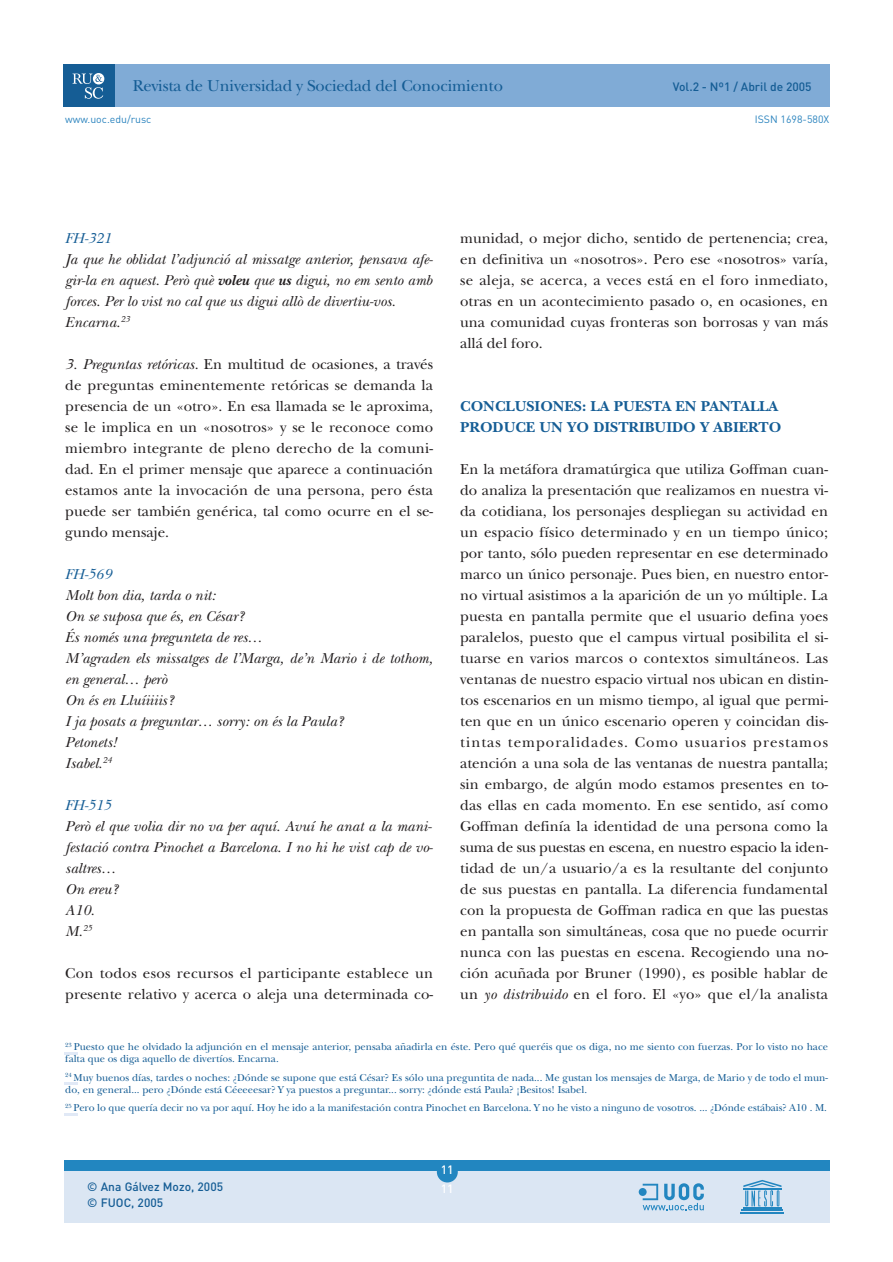
<style>
.page{position:relative;width:893px;height:1262px;background:#fff}
.page>*{position:absolute;margin:0;border:0;box-sizing:border-box;transform-origin:0 0}
.t1{font:16.5px "New Baskerville";letter-spacing:-.01em;color:#155d95}
.t2{font:15px/21px "New Baskerville";color:#231f20;text-align:justify}
.t3{font:italic 15px/21px "New Baskerville";color:#231f20}
.t4{font:15px/21px "New Baskerville";letter-spacing:.02em;color:#231f20}
.t5{font:700 15px/21px "New Baskerville";color:#155d95}
.t6{font:italic 15px "New Baskerville";color:#155d95}
.t7{font:500 12px "DIN";color:#155d95}
.t8{font:500 12px "DIN";color:#fff}
.t9{font:10.5px/12px "New Baskerville";color:#155d95}
.t10{font:10.5px "DIN";color:#2a83be}
.s1{font-weight:700}
.s2{font-style:italic}
</style>
<div class="page">
<div style="left:85px;top:64px;width:744px;height:43px;background:#80abd6"></div>
<div style="left:64px;top:64px;width:51px;height:43px;background:#155d95"></div>
<svg style="left:72px;top:73px;width:32px;height:26px"></svg>
<div style="left:64px;top:1160px;width:765px;height:11px;background:#2286c0"></div>
<div style="left:64px;top:1171px;width:765px;height:51px;background:#dbe6f3"></div>
<hr style="left:743px;top:1207px;width:38px;height:1px;background:#2286c0">
<hr style="left:741px;top:1209px;width:42px;height:2px;background:#2286c0">
<hr style="left:740px;top:1212px;width:44px;height:1px;background:#2286c0">
<svg style="left:743px;top:1180px;width:38px;height:26px"></svg>
<div style="left:437px;top:1161px;width:21px;height:21px;background:#2286c0;border-radius:50%"></div>
<svg style="left:638px;top:1183px;width:65px;height:27px"></svg>
<hr style="left:64px;top:1112px;width:14px;height:3px;background:#e1e9f6">
<svg style="left:64px;top:1082px;width:14px;height:2px"></svg>
<svg style="left:64px;top:1052px;width:14px;height:2px"></svg>
<p class="t1" style="left:133px;top:80px;width:372px">Revista de Universidad y Sociedad del Conocimiento</p>
<p class="t7" style="left:672px;top:83px;width:140px">Vol.2 - Nº1 / Abril de 2005</p>
<p class="t10" style="left:65px;top:116px;width:88px">www.uoc.edu/rusc</p>
<p class="t10" style="left:755px;top:116px;width:76px">ISSN 1698-580X</p>
<p class="t2" style="left:460px;top:229px;width:369px">munidad, o mejor dicho, sentido de pertenencia; crea, en definitiva un «nosotros». Pero ese «nosotros» varía, se aleja, se acerca, a veces está en el foro inmediato, otras en un acontecimiento pasado o, en ocasiones, en una comunidad cuyas fronteras son borrosas y van más allá del foro.</p>
<p class="t6" style="left:65px;top:233px;width:47px">FH-321</p>
<p class="t3" style="left:65px;top:251px;width:369px">Ja que he oblidat l’adjunció al missatge anterior, pensava afe&shy;gir-la en aquest. Però què <span class="s1">voleu</span> que <span class="s1">us</span> digui, no em sento amb forces. Per lo vist no cal que us digui allò de divertiu-vos.<br>Encarna.<sup>23</sup></p>
<p class="t2" style="left:65px;top:355px;width:369px"><span class="s2">3. Preguntas retóricas.</span> En multitud de ocasiones, a través de preguntas eminentemente retóricas se demanda la presencia de un «otro». En esa llamada se le aproxima, se le implica en un «nosotros» y se le reconoce como miembro integrante de pleno derecho de la comuni&shy;dad. En el primer mensaje que aparece a continuación estamos ante la invocación de una persona, pero ésta puede ser también genérica, tal como ocurre en el se&shy;gundo mensaje.</p>
<p class="t6" style="left:65px;top:569px;width:47px">FH-569</p>
<p class="t3" style="left:65px;top:587px;width:369px">Molt bon dia, tarda o nit:<br>On se suposa que és, en César?<br>És només una pregunteta de res…<br>M’agraden els missatges de l’Marga, de’n Mario i de tothom, en general… però<br>On és en Lluíiiiis?<br>I ja posats a preguntar… sorry: on és la Paula?<br>Petonets!<br>Isabel.<sup>24</sup></p>
<p class="t6" style="left:65px;top:800px;width:47px">FH-515</p>
<p class="t3" style="left:65px;top:818px;width:369px">Però el que volia dir no va per aquí. Avuí he anat a la mani&shy;festació contra Pinochet a Barcelona. I no hi he vist cap de vo&shy;saltres…<br>On ereu?<br>A10.<br>M.<sup>25</sup></p>
<p class="t4" style="left:65px;top:964px;width:369px">Con todos esos recursos el participante establece un presente relativo y acerca o aleja una determinada co-</p>
<p class="t5" style="left:460px;top:397px;width:322px">CONCLUSIONES: LA PUESTA EN PANTALLA<br>PRODUCE UN YO DISTRIBUIDO Y ABIERTO</p>
<p class="t2" style="left:460px;top:460px;width:369px">En la metáfora dramatúrgica que utiliza Goffman cuan&shy;do analiza la presentación que realizamos en nuestra vi&shy;da cotidiana, los personajes despliegan su actividad en un espacio físico determinado y en un tiempo único; por tanto, sólo pueden representar en ese determinado marco un único personaje. Pues bien, en nuestro entor&shy;no virtual asistimos a la aparición de un yo múltiple. La puesta en pantalla permite que el usuario defina yoes paralelos, puesto que el campus virtual posibilita el si&shy;tuarse en varios marcos o contextos simultáneos. Las ventanas de nuestro espacio virtual nos ubican en distin&shy;tos escenarios en un mismo tiempo, al igual que permi&shy;ten que en un único escenario operen y coincidan dis&shy;tintas temporalidades. Como usuarios prestamos atención a una sola de las ventanas de nuestra pantalla; sin embargo, de algún modo estamos presentes en to&shy;das ellas en cada momento. En ese sentido, así como Goffman definía la identidad de una persona como la suma de sus puestas en escena, en nuestro espacio la iden&shy;tidad de un/a usuario/a es la resultante del conjunto de sus puestas en pantalla. La diferencia fundamental con la propuesta de Goffman radica en que las puestas en pantalla son simultáneas, cosa que no puede ocurrir nunca con las puestas en escena. Recogiendo una no&shy;ción acuñada por Bruner (1990), es posible hablar de un <span class="s2">yo distribuido</span> en el foro. El «yo» que el/la analista</p>
<p class="t9" style="left:65px;top:1042px;width:764px"><sup>23</sup> Puesto que he olvidado la adjunción en el mensaje anterior, pensaba añadirla en éste. Pero qué queréis que os diga, no me siento con fuerzas. Por lo visto no hace falta que os diga aquello de divertíos. Encarna.</p>
<p class="t9" style="left:65px;top:1072px;width:764px"><sup>24</sup> Muy buenos días, tardes o noches: ¿Dónde se supone que está César? Es sólo una preguntita de nada... Me gustan los mensajes de Marga, de Mario y de todo el mun&shy;do, en general... pero ¿Dónde está Céeeeesar? Y ya puestos a preguntar... sorry: ¿dónde está Paula? ¡Besitos! Isabel.</p>
<p class="t9" style="left:65px;top:1103px;width:763px"><sup>25</sup> Pero lo que quería decir no va por aquí. Hoy he ido a la manifestación contra Pinochet en Barcelona. Y no he visto a ninguno de vosotros. ... ¿Dónde estábais? A10 . M.</p>
<p class="t8" style="left:440px;top:1165px;width:14px">11</p>
<p class="t7" style="left:87px;top:1182px;width:137px">© Ana Gálvez Mozo, 2005</p>
<p class="t8" style="left:440px;top:1184px;width:14px">1 11</p>
<p class="t7" style="left:87px;top:1198px;width:77px">© FUOC, 2005</p>
</div>
